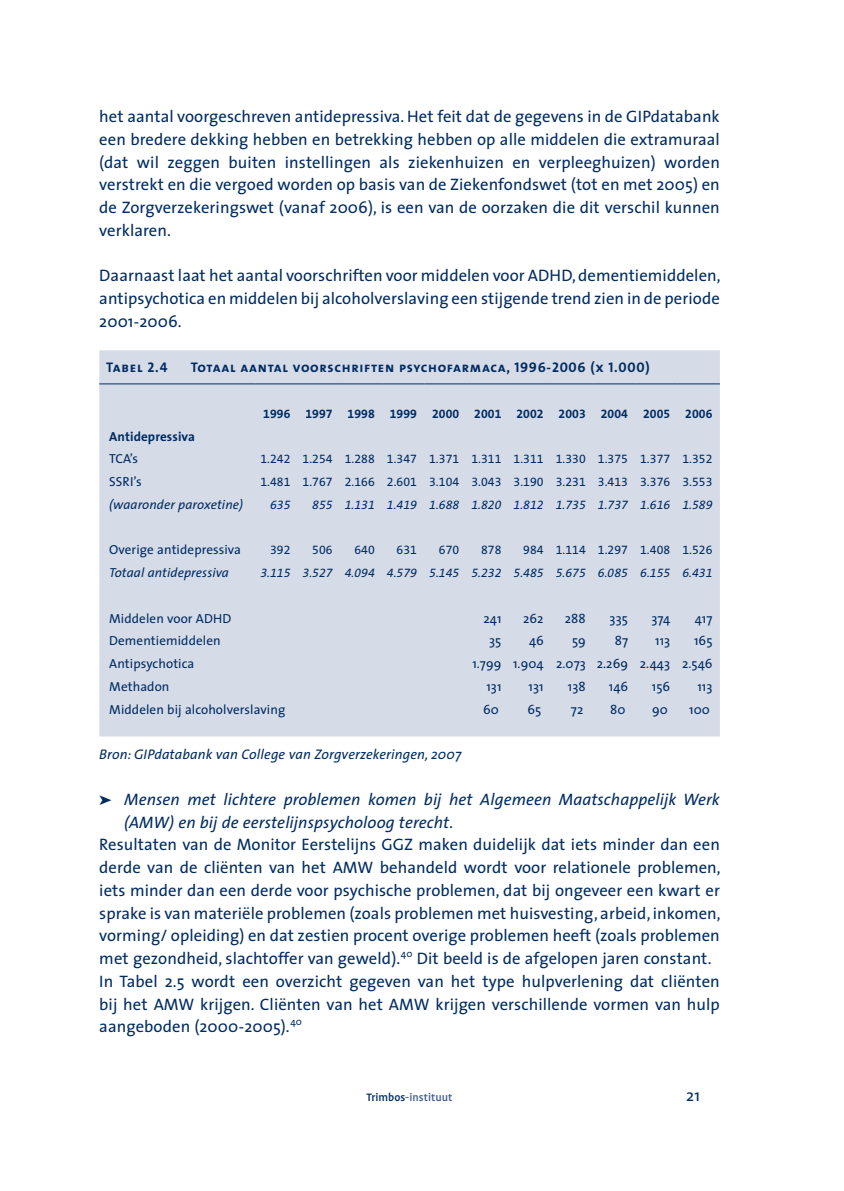
<style>
.page{position:relative;width:844px;height:1191px;background:#fff}
.page>*{position:absolute;margin:0;border:0;box-sizing:border-box;transform-origin:0 0}
.t1{font:16.62px/22.8px "The Sans";letter-spacing:.005em;color:#002c62;text-align:justify}
.t2{font:italic 16.62px/22.8px "The Sans";letter-spacing:.005em;color:#002c62}
.t3{font:14px "The Sans Bold Caps";letter-spacing:.05em;color:#002c62}
.t4{font:italic 14px "The Sans";letter-spacing:.005em;color:#002c62}
.t5{font:13.12px "The Sans";letter-spacing:.005em;color:#002c62}
.t6{font:italic 13.12px "The Sans";letter-spacing:.005em;color:#002c62}
.t7{font:700 13.12px "The Sans";letter-spacing:.005em;color:#002c62}
.t8{font:12.25px "The Sans Expert";letter-spacing:.005em;color:#002c62}
.t9{font:italic 12.25px "The Sans Expert";letter-spacing:.005em;color:#002c62}
.t10{font:12.25px "The Sans Bold Expert";letter-spacing:.005em;color:#002c62}
.t11{font:500 12.25px "Profile";color:#445d8c}
.s1{color:#002c62}
</style>
<div class="page">
<div style="left:99px;top:350px;width:620px;height:386px;background:#d6dbe8"></div>
<hr style="left:99px;top:383px;width:156px;height:1px;background:#002c62">
<hr style="left:255px;top:383px;width:43px;height:1px;background:#002c62">
<hr style="left:298px;top:383px;width:42px;height:1px;background:#002c62">
<hr style="left:340px;top:383px;width:42px;height:1px;background:#002c62">
<hr style="left:382px;top:383px;width:42px;height:1px;background:#002c62">
<hr style="left:424px;top:383px;width:42px;height:1px;background:#002c62">
<hr style="left:466px;top:383px;width:42px;height:1px;background:#002c62">
<hr style="left:508px;top:383px;width:43px;height:1px;background:#002c62">
<hr style="left:551px;top:383px;width:42px;height:1px;background:#002c62">
<hr style="left:593px;top:383px;width:42px;height:1px;background:#002c62">
<hr style="left:635px;top:383px;width:42px;height:1px;background:#002c62">
<hr style="left:677px;top:383px;width:42px;height:1px;background:#002c62">
<p class="t1" style="left:99px;top:104px;width:622px">het aantal voorgeschreven antidepressiva. Het feit dat de gegevens in de GIPdatabank een bredere dekking hebben en betrekking hebben op alle middelen die extramuraal (dat wil zeggen buiten instellingen als ziekenhuizen en verpleeghuizen) worden verstrekt en die vergoed worden op basis van de Ziekenfondswet (tot en met 2005) en de Zorgverzekeringswet (vanaf 2006), is een van de oorzaken die dit verschil kunnen verklaren.</p>
<p class="t1" style="left:99px;top:264px;width:622px">Daarnaast laat het aantal voorschriften voor middelen voor ADHD, dementiemiddelen, antipsychotica en middelen bij alcoholverslaving een stijgende trend zien in de periode 2001-2006.</p>
<p class="t3" style="left:106px;top:356px;width:63px">Tabel 2.4</p>
<p class="t3" style="left:191px;top:356px;width:460px">Totaal aantal voorschriften psychofarmaca, 1996-2006 (x 1.000)</p>
<p class="t10" style="left:263px;top:403px;width:450px">1996 1997 1998 1999 2000 2001 2002 2003 2004 2005 2006</p>
<p class="t7" style="left:109px;top:425px;width:87px">Antidepressiva</p>
<p class="t5" style="left:109px;top:448px;width:30px">TCA’s</p>
<p class="t8" style="left:260px;top:449px;width:453px">1.242 1.254 1.288 1.347 1.371 1.311 1.311 1.330 1.375 1.377 1.352</p>
<p class="t5" style="left:109px;top:471px;width:34px">SSRI’s</p>
<p class="t8" style="left:260px;top:472px;width:453px">1.481 1.767 2.166 2.601 3.104 3.043 3.190 3.231 3.413 3.376 3.553</p>
<p class="t6" style="left:109px;top:493px;width:135px">(waaronder paroxetine)</p>
<p class="t9" style="left:270px;top:494px;width:22px">635</p>
<p class="t9" style="left:312px;top:494px;width:401px">855 1.131 1.419 1.688 1.820 1.812 1.735 1.737 1.616 1.589</p>
<p class="t5" style="left:109px;top:539px;width:133px">Overige antidepressiva</p>
<p class="t8" style="left:270px;top:540px;width:22px">392</p>
<p class="t8" style="left:312px;top:540px;width:22px">506</p>
<p class="t8" style="left:354px;top:540px;width:22px">640</p>
<p class="t8" style="left:396px;top:540px;width:22px">631</p>
<p class="t8" style="left:438px;top:540px;width:22px">670</p>
<p class="t8" style="left:481px;top:540px;width:22px">878</p>
<p class="t8" style="left:523px;top:540px;width:191px">984 1.114 1.297 1.408 1.526</p>
<p class="t6" style="left:109px;top:562px;width:121px">Totaal antidepressiva</p>
<p class="t9" style="left:260px;top:563px;width:453px">3.115 3.527 4.094 4.579 5.145 5.232 5.485 5.675 6.085 6.155 6.431</p>
<p class="t5" style="left:109px;top:607px;width:124px">Middelen voor ADHD</p>
<p class="t5" style="left:483px;top:607px;width:20px">241</p>
<p class="t5" style="left:523px;top:607px;width:22px">262</p>
<p class="t5" style="left:564px;top:607px;width:22px">288</p>
<p class="t5" style="left:609px;top:607px;width:20px">335</p>
<p class="t5" style="left:651px;top:607px;width:20px">374</p>
<p class="t5" style="left:694px;top:607px;width:19px">417</p>
<p class="t5" style="left:109px;top:630px;width:113px">Dementiemiddelen</p>
<p class="t5" style="left:489px;top:630px;width:14px">35</p>
<p class="t5" style="left:529px;top:630px;width:16px">46</p>
<p class="t5" style="left:572px;top:630px;width:15px">59</p>
<p class="t5" style="left:614px;top:630px;width:15px">87</p>
<p class="t5" style="left:655px;top:630px;width:17px">113</p>
<p class="t5" style="left:693px;top:630px;width:20px">165</p>
<p class="t5" style="left:109px;top:653px;width:87px">Antipsychotica</p>
<p class="t5" style="left:472px;top:653px;width:241px">1.799 1.904 2.073 2.269 2.443 2.546</p>
<p class="t5" style="left:109px;top:675px;width:62px">Methadon</p>
<p class="t5" style="left:486px;top:675px;width:17px">131</p>
<p class="t5" style="left:528px;top:675px;width:17px">131</p>
<p class="t5" style="left:567px;top:675px;width:19px">138</p>
<p class="t5" style="left:608px;top:675px;width:21px">146</p>
<p class="t5" style="left:651px;top:675px;width:20px">156</p>
<p class="t5" style="left:697px;top:675px;width:17px">113</p>
<p class="t5" style="left:109px;top:698px;width:178px">Middelen bij alcoholverslaving</p>
<p class="t5" style="left:483px;top:698px;width:17px">60</p>
<p class="t5" style="left:527px;top:698px;width:15px">65</p>
<p class="t5" style="left:570px;top:698px;width:14px">72</p>
<p class="t5" style="left:610px;top:698px;width:17px">80</p>
<p class="t5" style="left:651px;top:698px;width:17px">90</p>
<p class="t5" style="left:689px;top:698px;width:22px">100</p>
<p class="t4" style="left:99px;top:743px;width:363px">Bron: GIPdatabank van College van Zorgverzekeringen, 2007</p>
<p class="t2" style="left:124px;top:787px;width:597px;text-indent:-25px">➤ Mensen met lichtere problemen komen bij het Algemeen Maatschappelijk Werk (AMW) en bij de eerstelijnspsycholoog terecht.</p>
<p class="t1" style="left:99px;top:832px;width:622px;text-align:left">Resultaten van de Monitor Eerstelijns GGZ maken duidelijk dat iets minder dan een derde van de cliënten van het AMW behandeld wordt voor relationele problemen, iets minder dan een derde voor psychische problemen, dat bij ongeveer een kwart er sprake is van materiële problemen (zoals problemen met huisvesting, arbeid, inkomen, vorming/ opleiding) en dat zestien procent overige problemen heeft (zoals problemen met gezondheid, slachtoffer van geweld).<sup>40</sup> Dit beeld is de afgelopen jaren constant.<br>In Tabel 2.5 wordt een overzicht gegeven van het type hulpverlening dat cliënten bij het AMW krijgen. Cliënten van het AMW krijgen verschillende vormen van hulp aangeboden (2000-2005).<sup>40</sup></p>
<p class="t11" style="left:366px;top:1090px;width:87px"><span class="s1">Trimbos</span>-instituut</p>
<p class="t1" style="left:686px;top:1083px;width:15px">21</p>
</div>
